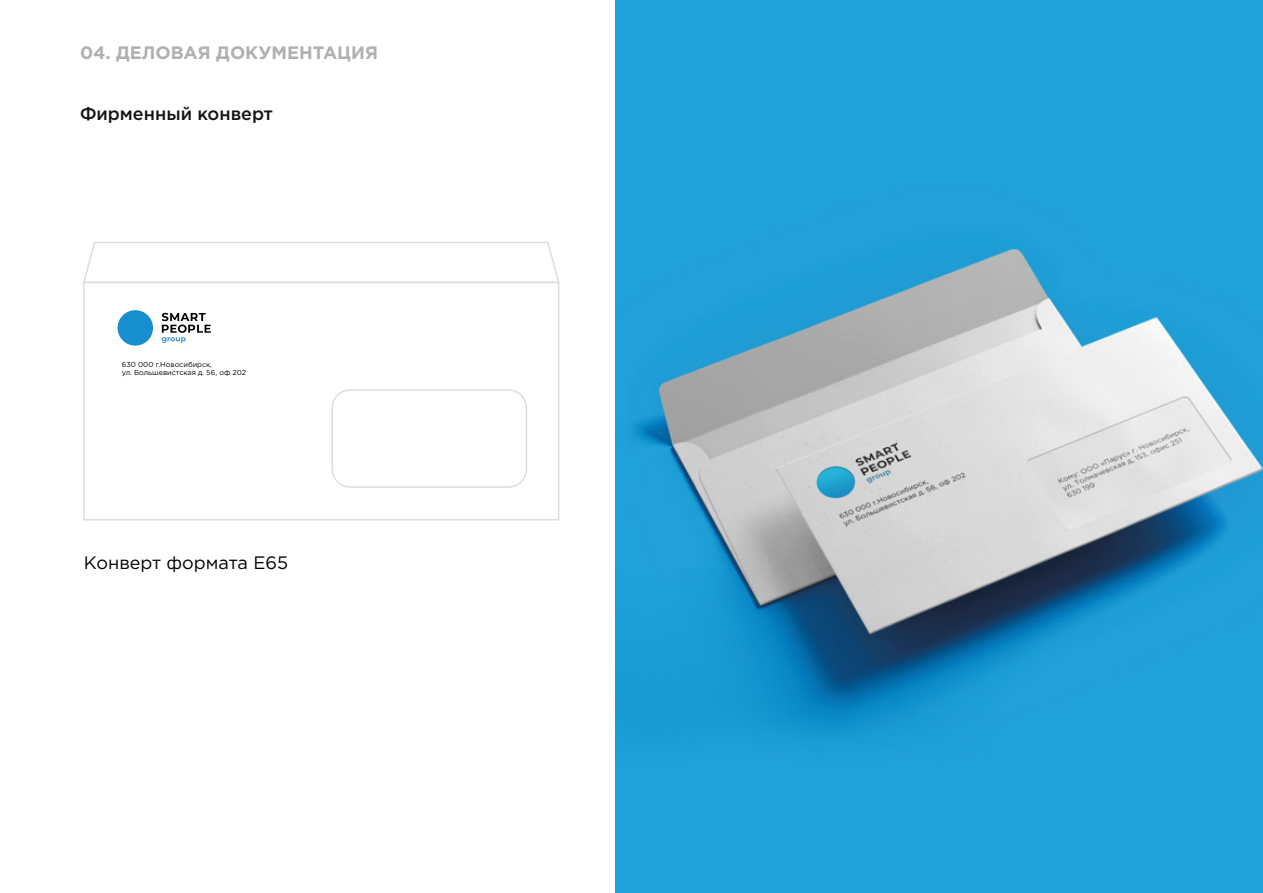
<style>
.page{position:relative;width:1263px;height:893px;background:#fff}
.page>*{position:absolute;margin:0;border:0;box-sizing:border-box;transform-origin:0 0}
.t1{font:700 18px "Gotham Pro";color:#b0b0af}
.t2{font:18px "Gotham Pro";color:#010101}
.t3{font:500 18px "Gotham Pro";color:#141414}
.t4{font:7.2px/8.7px "Gotham Pro";color:#010101}
</style>
<div class="page">
<div style="left:331px;top:389px;width:196px;height:99px;border:2px solid #ddd;border-radius:18px"></div>
<div style="left:83px;top:282px;width:476px;height:238px;border:2px solid #ddd"></div>
<svg style="left:83px;top:242px;width:477px;height:42px"></svg>
<svg style="left:162px;top:313px;width:49px;height:30px"></svg>
<div style="left:118px;top:310px;width:35px;height:36px;background:#178fcf;border-radius:50%"></div>
<img style="left:616px;top:0;width:647px;height:893px">
<h1 class="t1" style="left:80px;top:43px;width:299px">04. ДЕЛОВАЯ ДОКУМЕНТАЦИЯ</h1>
<h1 class="t3" style="left:80px;top:103px;width:194px">Фирменный конверт</h1>
<p class="t4" style="left:122px;top:360px;width:126px">630 000 г.Новосибирск,<br>ул. Большевистская д. 56, оф 202</p>
<h1 class="t2" style="left:84px;top:553px;width:206px">Конверт формата Е65</h1>
</div>
